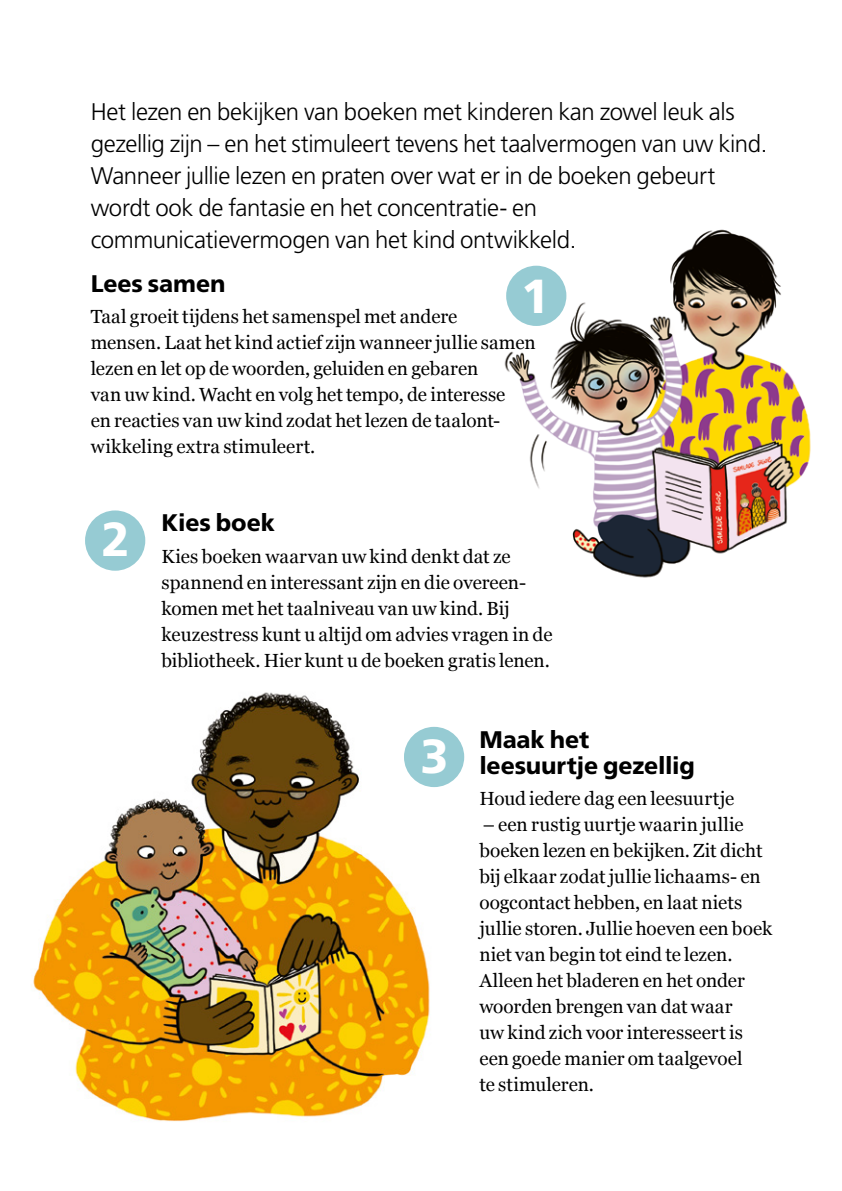
<style>
.page{position:relative;width:842px;height:1191px;background:#fff}
.page>*{position:absolute;margin:0;border:0;box-sizing:border-box;transform-origin:0 0}
.t1{font:800 47.8px "Frutiger SLLOTF";color:#fff}
.t2{font:300 24px/32px "Frutiger SLLOTF";letter-spacing:-.015em;color:#000}
.t3{font:800 24px/26px "Frutiger SLLOTF";letter-spacing:-.005em;color:#000}
.t4{font:19px/26px "Georgia";color:#000}
</style>
<div class="page">
<img style="left:504px;top:229px;width:307px;height:349px">
<img style="left:33px;top:692px;width:428px;height:430px">
<div style="left:506px;top:266px;width:60px;height:60px;background:#96cbd3;border-radius:50%"></div>
<div style="left:85px;top:510px;width:60px;height:61px;background:#96cbd3;border-radius:50%"></div>
<div style="left:404px;top:727px;width:60px;height:60px;background:#96cbd3;border-radius:50%"></div>
<p class="t2" style="left:91px;top:96px;width:678px">Het lezen en bekijken van boeken met kinderen kan zowel leuk als gezellig zijn – en het stimuleert tevens het taalvermogen van uw kind.<br>Wanneer jullie lezen en praten over wat er in de boeken gebeurt wordt ook de fantasie en het concentratie- en communicatievermogen van het kind ontwikkeld.</p>
<h1 class="t1" style="left:521px;top:267px;width:30px">1</h1>
<p class="t3" style="left:91px;top:270px;width:136px">Lees samen</p>
<p class="t4" style="left:91px;top:303px;width:446px">Taal groeit tijdens het samenspel met andere<br>mensen. Laat het kind actief zijn wanneer jullie samen lezen en let op de woorden, geluiden en gebaren<br>van uw kind. Wacht en volg het tempo, de interesse<br>en reacties van uw kind zodat het lezen de taalont&shy;wikkeling extra stimuleert.</p>
<h1 class="t1" style="left:102px;top:511px;width:30px">2</h1>
<p class="t3" style="left:162px;top:509px;width:115px">Kies boek</p>
<p class="t4" style="left:162px;top:542px;width:392px">Kies boeken waarvan uw kind denkt dat ze spannend en interessant zijn en die overeen&shy;komen met het taalniveau van uw kind. Bij keuzestress kunt u altijd om advies vragen in de bibliotheek. Hier kunt u de boeken gratis lenen.</p>
<h1 class="t1" style="left:421px;top:727px;width:30px">3</h1>
<p class="t3" style="left:479px;top:726px;width:217px">Maak het leesuurtje gezellig</p>
<p class="t4" style="left:479px;top:785px;width:256px">Houd iedere dag een leesuurtje</p>
<p class="t4" style="left:479px;top:811px;width:294px">– een rustig uurtje waarin jullie boeken lezen en bekijken. Zit dicht bij elkaar zodat jullie lichaams- en oogcontact hebben, en laat niets jullie storen. Jullie hoeven een boek niet van begin tot eind te lezen.<br>Alleen het bladeren en het onder woorden brengen van dat waar<br>uw kind zich voor interesseert is een goede manier om taalgevoel<br>te stimuleren.</p>
</div>
